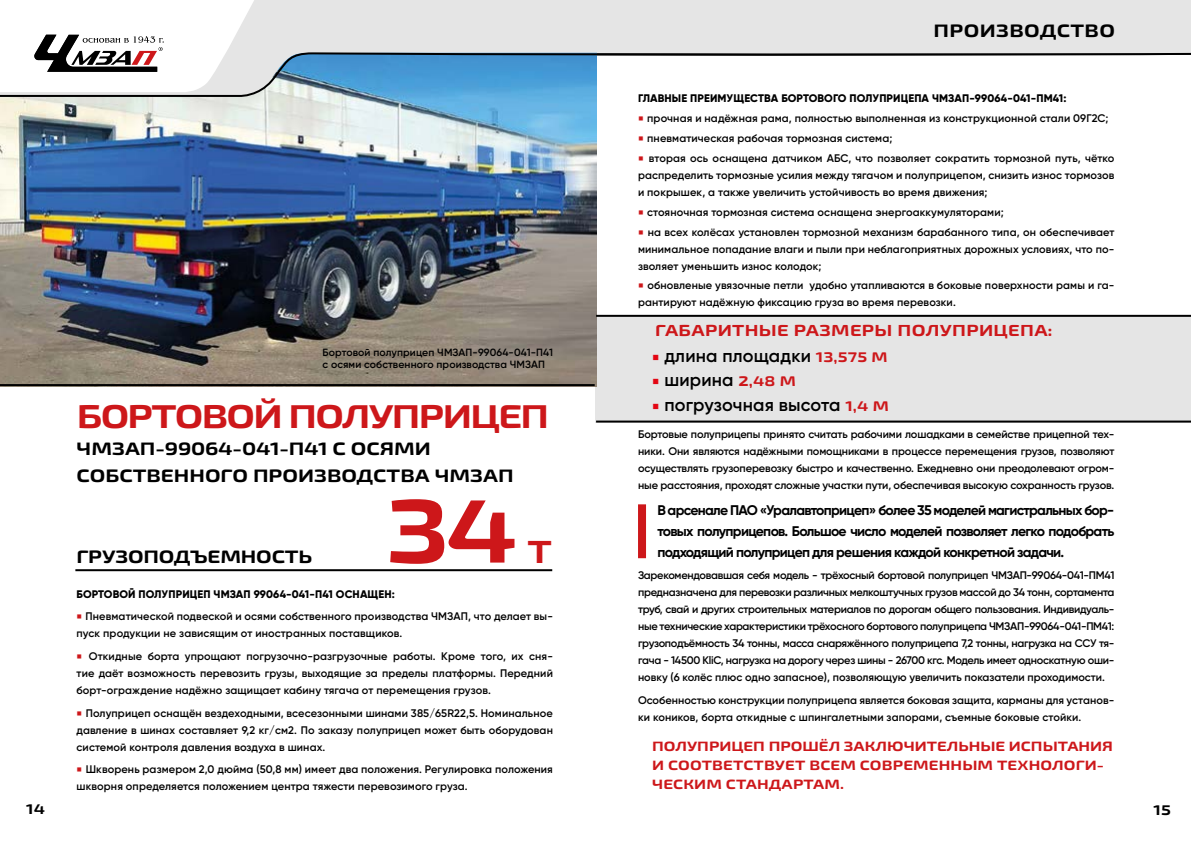
<style>
.page{position:relative;width:1191px;height:842px;background:#fff}
.page>*{position:absolute;margin:0;border:0;box-sizing:border-box;transform-origin:0 0}
.t1{font:700 expanded 90px "Exo 2";color:#cd171a}
.t2{font:700 expanded 33px "Exo 2";letter-spacing:-.05em;color:#cd171a}
.t3{font:700 expanded 32px "Exo 2";color:#cd171a}
.t4{font:700 expanded 18px/27px "Exo 2";color:#000}
.t5{font:600 18px "Gilroy";letter-spacing:.01em;color:#000}
.t6{font:700 expanded 18px "Exo 2";letter-spacing:.02em;color:#000}
.t7{font:700 expanded 16px "Exo 2";letter-spacing:.02em;color:#cd171a}
.t8{font:700 14px/21px "Gilroy";letter-spacing:-.05em;color:#000;text-align:justify}
.t9{font:700 expanded 14px "Exo 2";color:#000}
.t10{font:700 expanded 13.5px/19px "Exo 2";letter-spacing:.005em;color:#cd171a}
.t11{font:600 11px/17px "Gilroy";letter-spacing:.01em;color:#000;text-align:justify}
.t12{font:800 11px "Gilroy";letter-spacing:.01em;color:#000}
.t13{font:600 10.5px/12.6px "Gilroy";letter-spacing:.01em;color:#000}
.s1{font-family:"Minion Pro";font-weight:400;font-size:14px;color:#cd171a}
.s2{font-family:"Minion Pro";font-weight:400;color:#e30613}
.s3{font-family:"Exo 2";font-weight:700;font-stretch:expanded;font-size:14px;color:#cd171a}
</style>
<div class="page">
<div style="left:596px;top:315px;width:595px;height:108px;background:#e5e5e5"></div>
<img style="left:0;top:98px;width:596px;height:288px">
<div style="left:274px;top:0;width:917px;height:52px;background:#e5e5e5"></div>
<svg style="left:0;top:52px;width:1191px;height:46px"></svg>
<svg style="left:0;top:0;width:274px;height:95px"></svg>
<hr style="left:75px;top:569px;width:477px;height:2px;background:#000">
<div style="left:638px;top:504px;width:8px;height:54px;background:#cd171a"></div>
<hr style="left:596px;top:315px;width:595px;height:2px;background:#000">
<hr style="left:596px;top:421px;width:595px;height:2px;background:#000">
<hr style="left:0;top:384px;width:594px;height:2px;background:#000">
<h3 class="t6" style="left:933px;top:20px;width:183px">ПРОИЗВОДСТВО</h3>
<p class="t13" style="left:322px;top:346px;width:232px">Бортовой полуприцеп ЧМЗАП-99064-041-П41 с осями собственного производства ЧМЗАП</p>
<h2 class="t2" style="left:77px;top:396px;width:474px">БОРТОВОЙ ПОЛУПРИЦЕП</h2>
<h3 class="t4" style="left:77px;top:435px;width:438px">ЧМЗАП-99064-041-П41 С ОСЯМИ<br>СОБСТВЕННОГО ПРОИЗВОДСТВА ЧМЗАП</h3>
<h3 class="t4" style="left:76px;top:543px;width:237px">ГРУЗОПОДЪЕМНОСТЬ</h3>
<h1 class="t1" style="left:385px;top:477px;width:134px">34</h1>
<h3 class="t3" style="left:527px;top:532px;width:26px">Т</h3>
<p class="t12" style="left:77px;top:587px;width:320px">БОРТОВОЙ ПОЛУПРИЦЕП ЧМЗАП 99064-041-П41 ОСНАЩЕН:</p>
<p class="t11" style="left:77px;top:608px;width:478px"><span class="s1">■</span> Пневматической подвеской и осями собственного производства ЧМЗАП, что делает вы&shy;пуск продукции не зависящим от иностранных поставщиков.</p>
<p class="t11" style="left:77px;top:647px;width:478px"><span class="s1">■</span> Откидные борта упрощают погрузочно-разгрузочные работы. Кроме того, их сня&shy;тие даёт возможность перевозить грузы, выходящие за пределы платформы. Передний борт-ограждение надёжно защищает кабину тягача от перемещения грузов.</p>
<p class="t11" style="left:77px;top:704px;width:478px"><span class="s1">■</span> Полуприцеп оснащён вездеходными, всесезонными шинами 385/65R22,5. Номинальное давление в шинах составляет 9,2 кг/см2. По заказу полуприцеп может быть оборудован системой контроля давления воздуха в шинах.</p>
<p class="t11" style="left:77px;top:761px;width:478px"><span class="s1">■</span> Шкворень размером 2,0 дюйма (50,8 мм) имеет два положения. Регулировка положения шкворня определяется положением центра тяжести перевозимого груза.</p>
<p class="t12" style="left:638px;top:92px;width:430px">ГЛАВНЫЕ ПРЕИМУЩЕСТВА БОРТОВОГО ПОЛУПРИЦЕПА ЧМЗАП-99064-041-ПМ41:</p>
<p class="t11" style="left:638px;top:110px;width:472px"><span class="s1">■</span> прочная и надёжная рама, полностью выполненная из конструкционной стали 09Г2С;</p>
<p class="t11" style="left:638px;top:130px;width:256px"><span class="s1">■</span> пневматическая рабочая тормозная система;</p>
<p class="t11" style="left:638px;top:149px;width:478px"><span class="s1">■</span> вторая ось оснащена датчиком АБС, что позволяет сократить тормозной путь, чётко распределить тормозные усилия между тягачом и полуприцепом, снизить износ тормозов и покрышек, а также увеличить устойчивость во время движения;</p>
<p class="t11" style="left:638px;top:203px;width:367px"><span class="s1">■</span> стояночная тормозная система оснащена энергоаккумуляторами;</p>
<p class="t11" style="left:638px;top:223px;width:478px"><span class="s1">■</span> на всех колёсах установлен тормозной механизм барабанного типа, он обеспечивает минимальное попадание влаги и пыли при неблагоприятных дорожных условиях, что по&shy;зволяет уменьшить износ колодок;</p>
<p class="t11" style="left:638px;top:277px;width:478px"><span class="s1">■</span> обновленые увязочные петли удобно утапливаются в боковые поверхности рамы и га&shy;рантируют надёжную фиксацию груза во время перевозки.</p>
<h3 class="t7" style="left:655px;top:320px;width:399px">ГАБАРИТНЫЕ РАЗМЕРЫ ПОЛУПРИЦЕПА:</h3>
<h3 class="t5" style="left:652px;top:345px;width:237px"><span class="s2">■</span> длина площадки <span class="s3">13,575 М</span></h3>
<h3 class="t5" style="left:652px;top:369px;width:145px"><span class="s2">■</span> ширина <span class="s3">2,48 М</span></h3>
<h3 class="t5" style="left:652px;top:393px;width:238px"><span class="s2">■</span> погрузочная высота <span class="s3">1,4 М</span></h3>
<p class="t11" style="left:638px;top:426px;width:478px">Бортовые полуприцепы принято считать рабочими лошадками в семействе прицепной тех&shy;ники. Они являются надёжными помощниками в процессе перемещения грузов, позволяют осуществлять грузоперевозку быстро и качественно. Ежедневно они преодолевают огром&shy;ные расстояния, проходят сложные участки пути, обеспечивая высокую сохранность грузов.</p>
<p class="t8" style="left:657px;top:499px;width:458px">В арсенале ПАО «Уралавтоприцеп» более 35 моделей магистральных бор&shy;товых полуприцепов. Большое число моделей позволяет легко подобрать подходящий полуприцеп для решения каждой конкретной задачи.</p>
<p class="t11" style="left:638px;top:567px;width:478px">Зарекомендовавшая себя модель - трёхосный бортовой полуприцеп ЧМЗАП-99064-041-ПМ41 предназначена для перевозки различных мелкоштучных грузов массой до 34 тонн, сортамента труб, свай и других строительных материалов по дорогам общего пользования. Индивидуаль&shy;ные технические характеристики трёхосного бортового полуприцепа ЧМЗАП-99064-041-ПМ41: грузоподъёмность 34 тонны, масса снаряжённого полуприцепа 7,2 тонны, нагрузка на ССУ тя&shy;гача - 14500 KliC, нагрузка на дорогу через шины - 26700 кгс. Модель имеет односкатную оши&shy;новку (6 колёс плюс одно запасное), позволяющую увеличить показатели проходимости.</p>
<p class="t11" style="left:638px;top:691px;width:478px">Особенностью конструкции полуприцепа является боковая защита, карманы для установ&shy;ки коников, борта откидные с шпингалетными запорами, съемные боковые стойки.</p>
<p class="t10" style="left:652px;top:737px;width:462px">ПОЛУПРИЦЕП ПРОШЁЛ ЗАКЛЮЧИТЕЛЬНЫЕ ИСПЫТАНИЯ<br>И СООТВЕТСТВУЕТ ВСЕМ СОВРЕМЕННЫМ ТЕХНОЛОГИ-<br>ЧЕСКИМ СТАНДАРТАМ.</p>
<p class="t9" style="left:26px;top:800px;width:20px">14</p>
<p class="t9" style="left:1153px;top:802px;width:19px">15</p>
</div>
